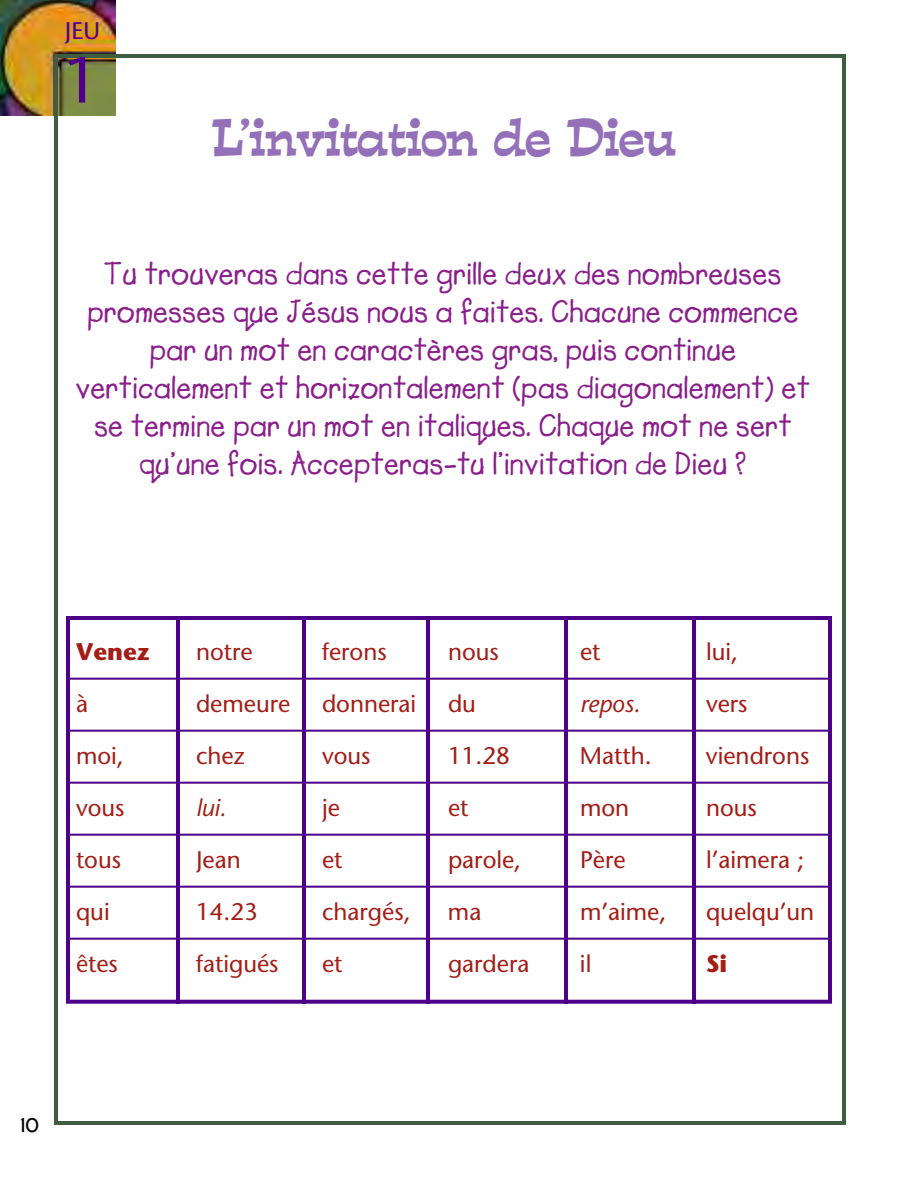
<style>
.page{position:relative;width:900px;height:1179px;background:#fff}
.page>*{position:absolute;margin:0;border:0;box-sizing:border-box;transform-origin:0 0}
.t1{font:64px "Stone Sans";color:#4d0089}
.t2{font:48px "Estro Font";letter-spacing:-.05em;color:#9470b9}
.t3{font:700 32px/38px "Lemonade";color:#8a1f8b;text-align:center}
.t4{font:24px "Stone Sans";color:#a31e16}
.t5{font:italic 24px "Stone Sans";color:#a31e16}
.t6{font:700 24px "Stone Sans";color:#a31e16}
.t7{font:24px "Stone Sans";color:#4d0089}
.t8{font:700 20px "New Garden";color:#000}
</style>
<div class="page">
<img style="left:0;top:0;width:116px;height:116px">
<div style="left:54px;top:54px;width:792px;height:1071px;border:4px solid #3f5d40"></div>
<div style="left:66px;top:616px;width:766px;height:388px;border:4px solid #4d0089"></div>
<hr style="left:70px;top:678px;width:758px;height:2px;background:#4d0089">
<hr style="left:70px;top:730px;width:758px;height:2px;background:#4d0089">
<hr style="left:70px;top:782px;width:758px;height:2px;background:#4d0089">
<hr style="left:70px;top:834px;width:758px;height:2px;background:#4d0089">
<hr style="left:70px;top:886px;width:758px;height:2px;background:#4d0089">
<hr style="left:70px;top:938px;width:758px;height:2px;background:#4d0089">
<hr style="left:176px;top:616px;width:4px;height:388px;background:#4d0089">
<hr style="left:302px;top:617px;width:4px;height:387px;background:#4d0089">
<hr style="left:426px;top:616px;width:4px;height:388px;background:#4d0089">
<hr style="left:564px;top:616px;width:4px;height:388px;background:#4d0089">
<hr style="left:692px;top:617px;width:4px;height:387px;background:#4d0089">
<p class="t7" style="left:65px;top:21px;width:37px">JEU</p>
<h1 class="t1" style="left:63px;top:55px;width:38px">1</h1>
<h2 class="t2" style="left:211px;top:112px;width:468px">L’invitation de Dieu</h2>
<p class="t3" style="left:76px;top:254px;width:736px">Tu trouveras dans cette grille deux des nombreuses promesses que Jésus nous a faites. Chacune commence par un mot en caractères gras, puis continue verticalement et horizontalement (pas diagonalement) et se termine par un mot en italiques. Chaque mot ne sert qu’une fois. Accepteras-tu l’invitation de Dieu ?</p>
<p class="t6" style="left:76px;top:642px;width:75px">Venez</p>
<p class="t4" style="left:196px;top:642px;width:58px">notre</p>
<p class="t4" style="left:322px;top:642px;width:66px">ferons</p>
<p class="t4" style="left:448px;top:642px;width:52px">nous</p>
<p class="t4" style="left:580px;top:642px;width:22px">et</p>
<p class="t4" style="left:706px;top:642px;width:34px">lui,</p>
<p class="t4" style="left:76px;top:694px;width:13px">à</p>
<p class="t4" style="left:196px;top:694px;width:96px">demeure</p>
<p class="t4" style="left:322px;top:694px;width:96px">donnerai</p>
<p class="t4" style="left:448px;top:694px;width:29px">du</p>
<p class="t5" style="left:580px;top:694px;width:62px">repos.</p>
<p class="t4" style="left:706px;top:694px;width:43px">vers</p>
<p class="t4" style="left:76px;top:746px;width:49px">moi,</p>
<p class="t4" style="left:196px;top:746px;width:50px">chez</p>
<p class="t4" style="left:322px;top:746px;width:50px">vous</p>
<p class="t4" style="left:448px;top:746px;width:63px">11.28</p>
<p class="t4" style="left:580px;top:746px;width:73px">Matth.</p>
<p class="t4" style="left:706px;top:746px;width:105px">viendrons</p>
<p class="t4" style="left:76px;top:798px;width:50px">vous</p>
<p class="t5" style="left:196px;top:798px;width:32px">lui.</p>
<p class="t4" style="left:322px;top:798px;width:19px">je</p>
<p class="t4" style="left:448px;top:798px;width:22px">et</p>
<p class="t4" style="left:580px;top:798px;width:51px">mon</p>
<p class="t4" style="left:706px;top:798px;width:52px">nous</p>
<p class="t4" style="left:76px;top:850px;width:47px">tous</p>
<p class="t4" style="left:196px;top:850px;width:46px">Jean</p>
<p class="t4" style="left:322px;top:850px;width:22px">et</p>
<p class="t4" style="left:448px;top:850px;width:75px">parole,</p>
<p class="t4" style="left:580px;top:850px;width:47px">Père</p>
<p class="t4" style="left:706px;top:850px;width:100px">l’aimera ;</p>
<p class="t4" style="left:76px;top:902px;width:35px">qui</p>
<p class="t4" style="left:196px;top:902px;width:63px">14.23</p>
<p class="t4" style="left:322px;top:902px;width:90px">chargés,</p>
<p class="t4" style="left:448px;top:902px;width:35px">ma</p>
<p class="t4" style="left:580px;top:902px;width:88px">m’aime,</p>
<p class="t4" style="left:706px;top:902px;width:110px">quelqu’un</p>
<p class="t4" style="left:76px;top:954px;width:43px">êtes</p>
<p class="t4" style="left:196px;top:954px;width:84px">fatigués</p>
<p class="t4" style="left:322px;top:954px;width:22px">et</p>
<p class="t4" style="left:448px;top:954px;width:83px">gardera</p>
<p class="t4" style="left:580px;top:954px;width:13px">il</p>
<p class="t6" style="left:706px;top:954px;width:23px">Si</p>
<p class="t8" style="left:20px;top:1113px;width:20px">10</p>
</div>
